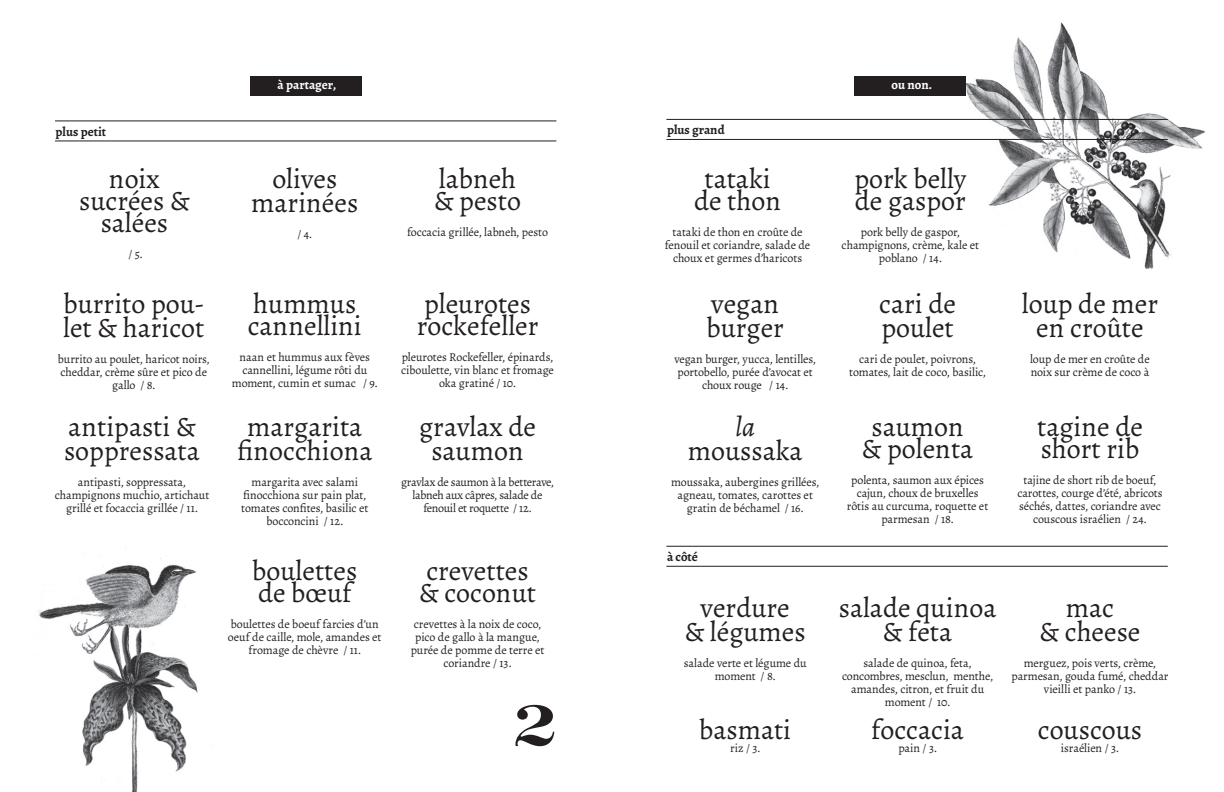
<style>
.page{position:relative;width:1224px;height:792px;background:#fff}
.page>*{position:absolute;margin:0;border:0;box-sizing:border-box;transform-origin:0 0}
.t1{font:28px/22px "Alegreya";color:#231f20}
.t2{font:italic 28px "Alegreya";color:#231f20}
.t3{font:700 13px "Alegreya";color:#231f20}
.t4{font:700 13px "Alegreya";color:#fff}
.t5{font:12px/13px "Alegreya";letter-spacing:-.01em;color:#231f20;text-align:center}
.t6{font:12px/13px "Alegreya";letter-spacing:-.03em;color:#231f20;text-align:center}
</style>
<div class="page">
<img style="left:959px;top:22px;width:246px;height:247px">
<hr style="left:55px;top:121px;width:501px;height:1px;background:#231f20">
<hr style="left:666px;top:546px;width:502px;height:1px;background:#231f20">
<hr style="left:666px;top:119px;width:502px;height:1px;background:#231f20">
<hr style="left:55px;top:141px;width:501px;height:1px;background:#231f20">
<hr style="left:666px;top:566px;width:502px;height:1px;background:#231f20">
<hr style="left:666px;top:139px;width:502px;height:1px;background:#231f20">
<img style="left:39px;top:553px;width:159px;height:239px">
<div style="left:250px;top:76px;width:112px;height:20px;background:#231f20"></div>
<div style="left:854px;top:76px;width:112px;height:20px;background:#231f20"></div>
<svg style="left:516px;top:705px;width:38px;height:41px"></svg>
<p class="t3" style="left:56px;top:123px;width:52px">plus petit</p>
<h1 class="t1" style="left:79px;top:168px;width:112px;text-align:center">noix sucrées &amp; salées</h1>
<p class="t5" style="left:128px;top:247px;width:16px">/ 5.</p>
<h1 class="t1" style="left:63px;top:292px;width:143px;line-height:24px">burrito pou&shy;let &amp; haricot</h1>
<p class="t5" style="left:58px;top:352px;width:153px">burrito au poulet, haricot noirs, cheddar, crème sûre et pico de gallo / 8.</p>
<h1 class="t1" style="left:64px;top:414px;width:137px;line-height:24px">antipasti &amp; soppressata</h1>
<p class="t5" style="left:55px;top:475px;width:156px">antipasti, soppressata, champignons muchio, artichaut grillé et focaccia grillée / 11.</p>
<p class="t4" style="left:278px;top:77px;width:60px">à partager,</p>
<p class="t4" style="left:892px;top:77px;width:42px">ou non.</p>
<h1 class="t1" style="left:251px;top:167px;width:109px;line-height:24px;text-align:center">olives marinées</h1>
<p class="t5" style="left:297px;top:227px;width:16px">/ 4.</p>
<h1 class="t1" style="left:434px;top:168px;width:89px">labneh &amp; pesto</h1>
<p class="t5" style="left:407px;top:225px;width:143px">foccacia grillée, labneh, pesto</p>
<h1 class="t1" style="left:248px;top:293px;width:116px">hummus cannellini</h1>
<p class="t5" style="left:232px;top:350px;width:147px">naan et hummus aux fèves cannellini, légume rôti du moment, cumin et sumac / 9.</p>
<h1 class="t1" style="left:237px;top:414px;width:137px;line-height:24px;text-align:center">margarita finocchiona</h1>
<p class="t5" style="left:241px;top:475px;width:129px">margarita avec salami finocchiona sur pain plat, tomates confites, basilic et bocconcini / 12.</p>
<h1 class="t1" style="left:252px;top:560px;width:106px">boulettes de bœuf</h1>
<p class="t5" style="left:228px;top:617px;width:155px">boulettes de boeuf farcies d’un oeuf de caille, mole, amandes et fromage de chèvre / 11.</p>
<h1 class="t1" style="left:417px;top:293px;width:123px">pleurotes rockefeller</h1>
<p class="t5" style="left:401px;top:350px;width:154px">pleurotes Rockefeller, épinards, ciboulette, vin blanc et fromage oka gratiné / 10.</p>
<h1 class="t1" style="left:419px;top:414px;width:118px;line-height:24px;text-align:center">gravlax de saumon</h1>
<p class="t6" style="left:401px;top:475px;width:154px">gravlax de saumon à la betterave, labneh aux câpres, salade de fenouil et roquette / 12.</p>
<h1 class="t1" style="left:419px;top:560px;width:119px">crevettes &amp; coconut</h1>
<p class="t5" style="left:411px;top:617px;width:135px">crevettes à la noix de coco, pico de gallo à la mangue, purée de pomme de terre et coriandre / 13.</p>
<p class="t3" style="left:667px;top:121px;width:59px">plus grand</p>
<h1 class="t1" style="left:694px;top:168px;width:89px;text-align:center">tataki de thon</h1>
<p class="t5" style="left:665px;top:225px;width:147px">tataki de thon en croûte de fenouil et coriandre, salade de choux et germes d’haricots</p>
<h1 class="t1" style="left:706px;top:292px;width:79px;line-height:24px">vegan burger</h1>
<p class="t5" style="left:674px;top:352px;width:143px">vegan burger, yucca, lentilles, portobello, purée d’avocat et choux rouge / 14.</p>
<h1 class="t2" style="left:735px;top:409px;width:21px">la</h1>
<h1 class="t1" style="left:688px;top:439px;width:116px">moussaka</h1>
<p class="t5" style="left:671px;top:475px;width:150px">moussaka, aubergines grillées, agneau, tomates, carottes et gratin de béchamel / 16.</p>
<p class="t3" style="left:667px;top:548px;width:32px">à côté</p>
<h1 class="t1" style="left:685px;top:596px;width:122px;line-height:24px;text-align:center">verdure<br>&amp; légumes</h1>
<p class="t5" style="left:684px;top:657px;width:124px">salade verte et légume du moment / 8.</p>
<h1 class="t1" style="left:699px;top:719px;width:94px">basmati</h1>
<p class="t5" style="left:730px;top:741px;width:32px">riz / 3.</p>
<h1 class="t1" style="left:854px;top:168px;width:113px">pork belly de gaspor</h1>
<p class="t5" style="left:842px;top:225px;width:139px">pork belly de gaspor, champignons, crème, kale et poblano / 14.</p>
<h1 class="t1" style="left:879px;top:292px;width:78px;line-height:24px">cari de poulet</h1>
<p class="t5" style="left:849px;top:352px;width:138px">cari de poulet, poivrons, tomates, lait de coco, basilic,</p>
<h1 class="t1" style="left:862px;top:415px;width:113px;text-align:center">saumon &amp; polenta</h1>
<p class="t5" style="left:847px;top:473px;width:143px">polenta, saumon aux épices cajun, choux de bruxelles rôtis au curcuma, roquette et parmesan / 18.</p>
<h1 class="t1" style="left:839px;top:596px;width:159px;line-height:24px;text-align:center">salade quinoa &amp; feta</h1>
<p class="t5" style="left:842px;top:657px;width:153px">salade de quinoa, feta, concombres, mesclun, menthe, amandes, citron, et fruit du moment / 10.</p>
<h1 class="t1" style="left:871px;top:719px;width:94px">foccacia</h1>
<p class="t5" style="left:898px;top:741px;width:40px">pain / 3.</p>
<h1 class="t1" style="left:1022px;top:292px;width:138px;line-height:24px;text-align:center">loup de mer en croûte</h1>
<p class="t5" style="left:1030px;top:352px;width:121px;text-align:left">loup de mer en croûte de noix sur crème de coco à</p>
<h1 class="t1" style="left:1037px;top:415px;width:107px">tagine de short rib</h1>
<p class="t5" style="left:1017px;top:473px;width:147px">tajine de short rib de boeuf, carottes, courge d’été, abricots séchés, dattes, coriandre avec couscous israélien / 24.</p>
<h1 class="t1" style="left:1040px;top:596px;width:102px;line-height:24px;text-align:center">mac<br>&amp; cheese</h1>
<p class="t5" style="left:1011px;top:657px;width:159px">merguez, pois verts, crème, parmesan, gouda fumé, cheddar vieilli et panko / 13.</p>
<h1 class="t1" style="left:1038px;top:719px;width:106px">couscous</h1>
<p class="t5" style="left:1061px;top:741px;width:60px">israélien / 3.</p>
</div>
